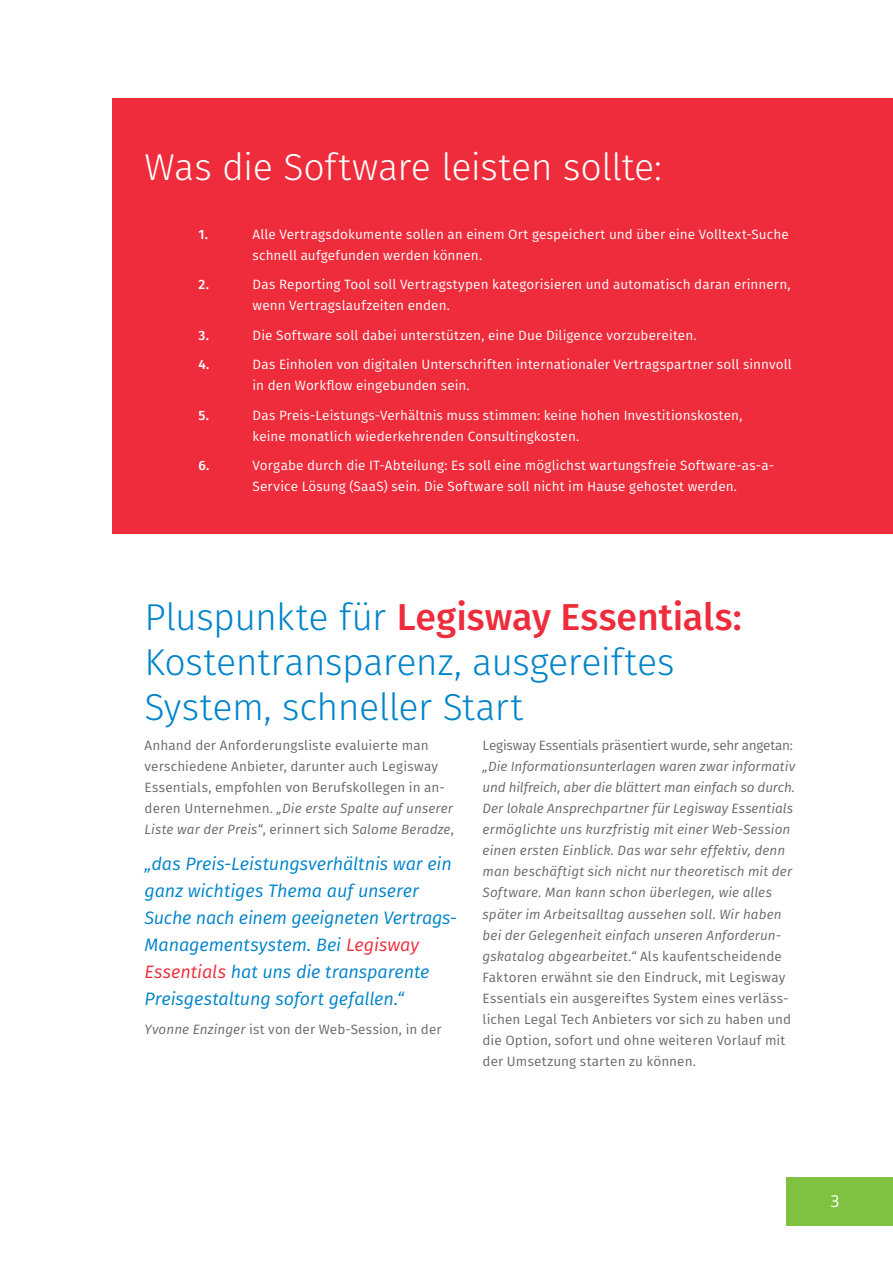
<style>
.page{position:relative;width:893px;height:1263px;background:#fff}
.page>*{position:absolute;margin:0;border:0;box-sizing:border-box;transform-origin:0 0}
.t1{font:300 37.5px/45px "Fira Sans";letter-spacing:-.01em;color:#0084ca}
.t2{font:300 37.5px "Fira Sans";letter-spacing:-.015em;color:#fff}
.t3{font:italic 18px/27px "Fira Sans";letter-spacing:-.005em;color:#0084ca}
.t4{font:300 18px "Bliss 2";color:#fff}
.t5{font:13.5px/21px "Fira Sans";letter-spacing:.01em;color:#fff}
.t6{font:italic 13.5px/21px "Fira Sans";letter-spacing:.005em;color:#69696c}
.t7{font:13.5px/21px "Fira Sans";letter-spacing:.005em;color:#69696c}
.t8{font:13.5px "Fira Sans";letter-spacing:-.015em;color:#69696c}
.t9{font:500 13.5px "Fira Sans";color:#fff}
.s1{font-weight:500;color:#ee2c3b}
.s2{font-style:italic}
.s3{color:#ee2c3b}
.s4{font-style:normal}
</style>
<div class="page">
<div style="left:787px;top:1177px;width:106px;height:49px;background:#7fc241"></div>
<div style="left:113px;top:98px;width:780px;height:436px;background:#ee2c3b"></div>
<h1 class="t2" style="left:145px;top:140px;width:519px">Was die Software leisten sollte:</h1>
<p class="t9" style="left:199px;top:223px;width:11px">1.</p>
<p class="t5" style="left:253px;top:223px;width:538px">Alle Vertragsdokumente sollen an einem Ort gespeichert und über eine Volltext-Suche schnell aufgefunden werden können.</p>
<p class="t9" style="left:199px;top:274px;width:12px">2.</p>
<p class="t5" style="left:253px;top:274px;width:540px">Das Reporting Tool soll Vertragstypen kategorisieren und automatisch daran erinnern, wenn Vertragslaufzeiten enden.</p>
<p class="t9" style="left:199px;top:324px;width:12px">3.</p>
<p class="t5" style="left:253px;top:324px;width:446px">Die Software soll dabei unterstützen, eine Due Diligence vorzubereiten.</p>
<p class="t9" style="left:199px;top:354px;width:12px">4.</p>
<p class="t5" style="left:253px;top:354px;width:541px">Das Einholen von digitalen Unterschriften internationaler Vertragspartner soll sinnvoll in den Workflow eingebunden sein.</p>
<p class="t9" style="left:199px;top:404px;width:12px">5.</p>
<p class="t5" style="left:253px;top:404px;width:491px">Das Preis-Leistungs-Verhältnis muss stimmen: keine hohen Investitionskosten, keine monatlich wiederkehrenden Consultingkosten.</p>
<p class="t9" style="left:199px;top:455px;width:12px">6.</p>
<p class="t5" style="left:253px;top:455px;width:523px">Vorgabe durch die IT-Abteilung: Es soll eine möglichst wartungsfreie Software-as-a-<br>Service Lösung (SaaS) sein. Die Software soll nicht im Hause gehostet werden.</p>
<h1 class="t1" style="left:145px;top:595px;width:599px">Pluspunkte für <span class="s1">Legisway Essentials:<br></span>Kostentransparenz, ausgereiftes<br>System, schneller Start</h1>
<p class="t7" style="left:145px;top:735px;width:311px">Anhand der Anforderungsliste evaluierte man verschiedene Anbieter, darunter auch Legisway Essentials, empfohlen von Berufskollegen in an&shy;deren Unternehmen. <span class="s2">„Die erste Spalte auf unserer Liste war der Preis“</span>, erinnert sich <span class="s2">Salome Beradze</span>,</p>
<h2 class="t3" style="left:145px;top:850px;width:314px">„das Preis-Leistungsverhältnis war ein ganz wichtiges Thema auf unserer Suche nach einem geeigneten Vertrags-Managementsystem. Bei <span class="s3">Legisway Essentials</span> hat uns die transparente Preisgestaltung sofort gefallen.“</h2>
<p class="t7" style="left:145px;top:1019px;width:299px"><span class="s2">Yvonne Enzinger</span> ist von der Web-Session, in der</p>
<p class="t8" style="left:483px;top:736px;width:312px">Legisway Essentials präsentiert wurde, sehr angetan:</p>
<p class="t6" style="left:483px;top:756px;width:314px">„Die Informationsunterlagen waren zwar informativ und hilfreich, aber die blättert man einfach so durch.<br>Der lokale Ansprechpartner für Legisway Essentials ermöglichte uns kurzfristig mit einer Web-Session einen ersten Einblick. Das war sehr effektiv, denn man beschäftigt sich nicht nur theoretisch mit der Software. Man kann schon überlegen, wie alles später im Arbeitsalltag aussehen soll. Wir haben bei der Gelegenheit einfach unseren Anforderun&shy;gskatalog abgearbeitet.“ <span class="s4">Als kaufentscheidende Faktoren erwähnt sie den Eindruck, mit Legisway Essentials ein ausgereiftes System eines verläss&shy;lichen Legal Tech Anbieters vor sich zu haben und die Option, sofort und ohne weiteren Vorlauf mit der Umsetzung starten zu können.</span></p>
<h2 class="t4" style="left:830px;top:1190px;width:11px">3</h2>
</div>
